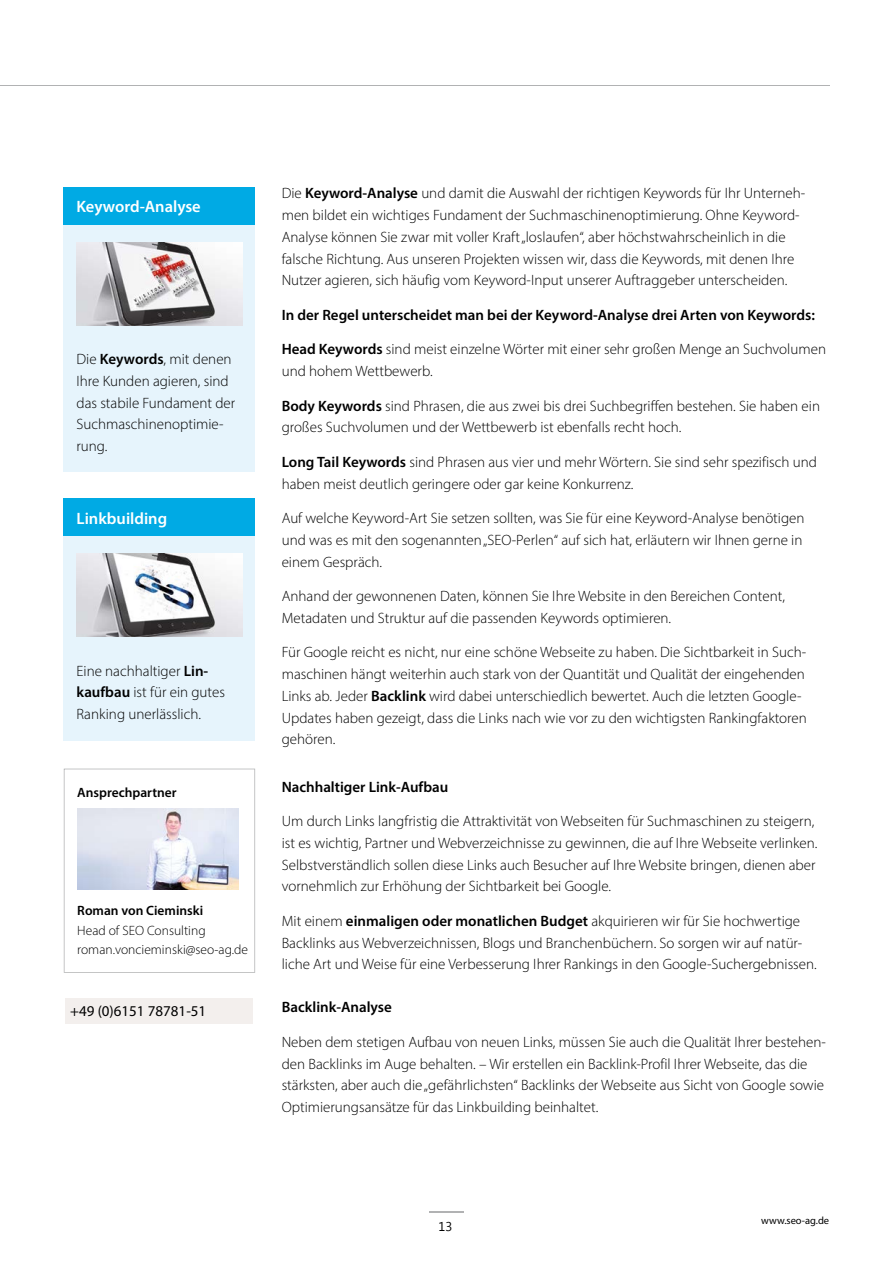
<style>
.page{position:relative;width:893px;height:1263px;background:#fff}
.page>*{position:absolute;margin:0;border:0;box-sizing:border-box;transform-origin:0 0}
.t1{font:600 16.5px "Myriad Pro";color:#fff}
.t2{font:300 15px/21.8px "Myriad Pro";color:#000}
.t3{font:600 15px "Myriad Pro";color:#000}
.t4{font:15px "Myriad Pro";color:#000}
.t5{font:300 13.5px/19.5px "Myriad Pro";color:#000}
.t6{font:600 13.5px "Myriad Pro";color:#000}
.t7{font:12.75px "Segoe UI";color:#000}
.t8{font:10.5px "Myriad Pro";color:#000}
.s1{font-weight:600}
</style>
<div class="page">
<hr style="left:429px;top:1211px;width:34px;height:2px;background:#b1b2b3">
<hr style="left:0;top:85px;width:829px;height:1px;background:#b1b2b3">
<div style="left:64px;top:187px;width:191px;height:38px;background:#00aae4"></div>
<div style="left:64px;top:225px;width:191px;height:247px;background:#e6f4fc"></div>
<img style="left:77px;top:242px;width:165px;height:83px">
<div style="left:64px;top:499px;width:191px;height:38px;background:#00aae4"></div>
<div style="left:64px;top:537px;width:191px;height:204px;background:#e6f4fc"></div>
<img style="left:77px;top:554px;width:165px;height:83px">
<div style="left:66px;top:998px;width:187px;height:25px;background:#f3efed"></div>
<svg style="left:64px;top:769px;width:191px;height:204px"></svg>
<p class="t1" style="left:77px;top:196px;width:126px">Keyword-Analyse</p>
<p class="t2" style="left:77px;top:348px;width:160px">Die <span class="s1">Keywords</span>, mit denen<br>Ihre Kunden agieren, sind das stabile Fundament der<br>Suchmaschinenoptimie&shy;rung.</p>
<p class="t1" style="left:77px;top:508px;width:92px">Linkbuilding</p>
<p class="t2" style="left:77px;top:659px;width:150px">Eine nachhaltiger <span class="s1">Lin&shy;kaufbau</span> ist für ein gutes<br>Ranking unerlässlich.</p>
<p class="t6" style="left:77px;top:783px;width:101px">Ansprechpartner</p>
<p class="t6" style="left:77px;top:902px;width:128px">Roman von Cieminski</p>
<p class="t5" style="left:77px;top:920px;width:172px">Head of SEO Consulting roman.voncieminski@seo-ag.de</p>
<p class="t4" style="left:70px;top:1002px;width:138px">+49 (0)6151 78781-51</p>
<p class="t2" style="left:282px;top:182px;width:525px">Die <span class="s1">Keyword-Analyse</span> und damit die Auswahl der richtigen Keywords für Ihr Unterneh&shy;men bildet ein wichtiges Fundament der Suchmaschinenoptimierung. Ohne Keyword-Analyse können Sie zwar mit voller Kraft „loslaufen“, aber höchstwahrscheinlich in die falsche Richtung. Aus unseren Projekten wissen wir, dass die Keywords, mit denen Ihre Nutzer agieren, sich häufig vom Keyword-Input unserer Auftraggeber unterscheiden.</p>
<p class="t3" style="left:282px;top:305px;width:535px">In der Regel unterscheidet man bei der Keyword-Analyse drei Arten von Keywords:</p>
<p class="t2" style="left:282px;top:338px;width:546px"><span class="s1">Head Keywords</span> sind meist einzelne Wörter mit einer sehr großen Menge an Such volumen und hohem Wettbewerb.</p>
<p class="t2" style="left:282px;top:395px;width:540px"><span class="s1">Body Keywords</span> sind Phrasen, die aus zwei bis drei Suchbegriffen bestehen. Sie haben ein großes Suchvolumen und der Wettbewerb ist ebenfalls recht hoch.</p>
<p class="t2" style="left:282px;top:451px;width:537px"><span class="s1">Long Tail Keywords</span> sind Phrasen aus vier und mehr Wörtern. Sie sind sehr spezifisch und haben meist deutlich geringere oder gar keine Konkurrenz.</p>
<p class="t2" style="left:282px;top:507px;width:524px">Auf welche Keyword-Art Sie setzen sollten, was Sie für eine Keyword-Analyse benötigen und was es mit den sogenannten „SEO-Perlen“ auf sich hat, erläutern wir Ihnen gerne in einem Gespräch.</p>
<p class="t2" style="left:282px;top:585px;width:505px">Anhand der gewonnenen Daten, können Sie Ihre Website in den Bereichen Content,<br>Metadaten und Struktur auf die passenden Keywords optimieren.</p>
<p class="t2" style="left:282px;top:641px;width:527px">Für Google reicht es nicht, nur eine schöne Webseite zu haben. Die Sichtbarkeit in Such&shy;maschinen hängt weiterhin auch stark von der Quantität und Qualität der eingehenden Links ab. Jeder <span class="s1">Backlink</span> wird dabei unterschiedlich bewertet. Auch die letzten Google-Updates haben gezeigt, dass die Links nach wie vor zu den wichtigsten Rankingfaktoren gehören.</p>
<p class="t3" style="left:282px;top:777px;width:168px">Nachhaltiger Link-Aufbau</p>
<p class="t2" style="left:282px;top:810px;width:537px">Um durch Links langfristig die Attraktivität von Webseiten für Suchmaschinen zu steigern, ist es wichtig, Partner und Webverzeichnisse zu gewinnen, die auf Ihre Webseite verlinken.<br>Selbstverständlich sollen diese Links auch Besucher auf Ihre Website bringen, dienen aber vornehmlich zur Erhöhung der Sichtbarkeit bei Google.</p>
<p class="t2" style="left:282px;top:910px;width:537px">Mit einem <span class="s1">einmaligen oder monatlichen Budget</span> akquirieren wir für Sie hochwertige<br>Backlinks aus Webverzeichnissen, Blogs und Branchenbüchern. So sorgen wir auf natür&shy;liche Art und Weise für eine Verbesserung Ihrer Rankings in den Google-Suchergebnissen.</p>
<p class="t3" style="left:282px;top:998px;width:112px">Backlink-Analyse</p>
<p class="t2" style="left:282px;top:1031px;width:546px">Neben dem stetigen Aufbau von neuen Links, müssen Sie auch die Qualität Ihrer bestehen&shy;den Backlinks im Auge behalten. – Wir erstellen ein Backlink-Profil Ihrer Webseite, das die stärksten, aber auch die „gefährlichsten“ Backlinks der Webseite aus Sicht von Google sowie Optimierungsansätze für das Linkbuilding beinhaltet.</p>
<p class="t7" style="left:439px;top:1218px;width:15px">13</p>
<p class="t8" style="left:761px;top:1214px;width:69px">www.seo-ag.de</p>
</div>
